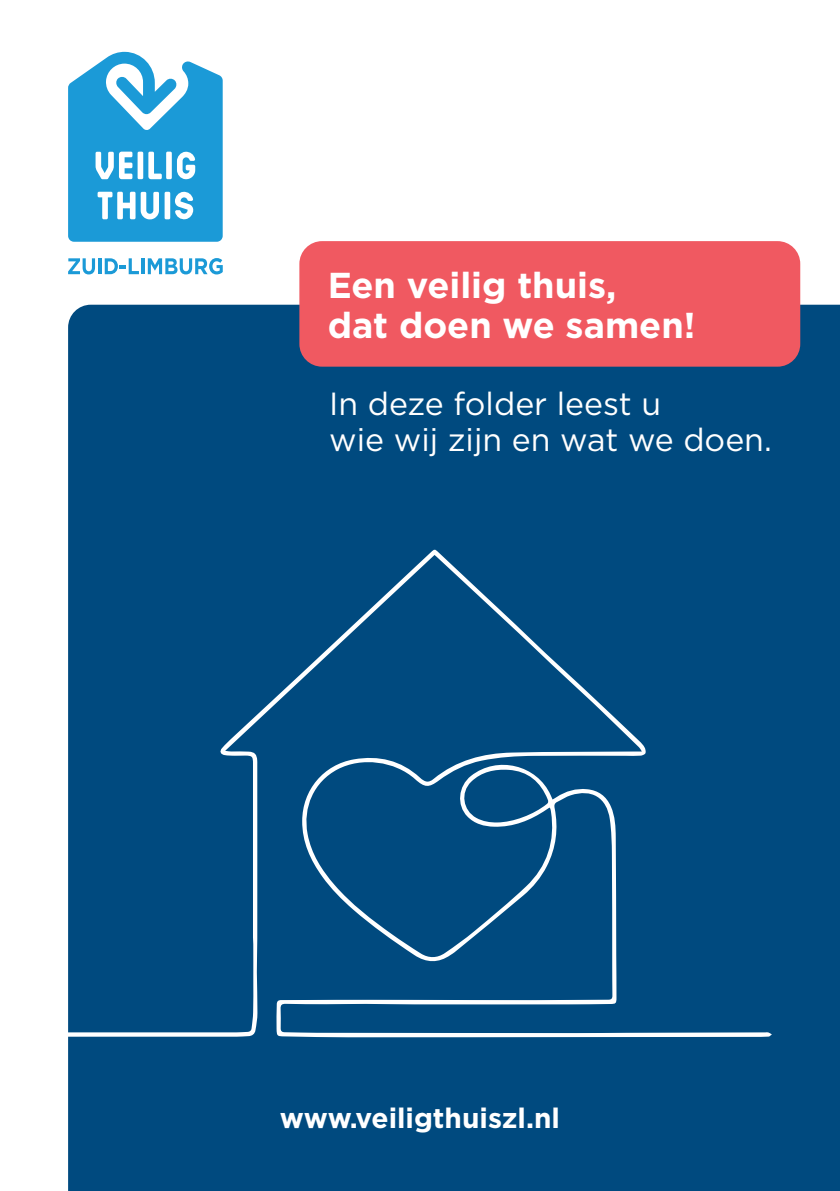
<style>
.page{position:relative;width:840px;height:1191px;background:#fff}
.page>*{position:absolute;margin:0;border:0;box-sizing:border-box;transform-origin:0 0}
.t1{font:700 36px/40px "Gotham";color:#fff}
.t2{font:32px/36px "Gotham";color:#fff}
.t3{font:700 28px "Gotham";color:#fff}
</style>
<div class="page">
<div style="left:68px;top:305px;width:771px;height:886px;background:#004a7f"></div>
<div style="left:299px;top:241px;width:500px;height:126px;background:#f05961;border-radius:23px"></div>
<div style="left:68px;top:549px;width:703px;height:488px;background:#004a7f"></div>
<svg style="left:68px;top:258px;width:27px;height:16px"></svg>
<hr style="left:98px;top:258px;width:3px;height:16px;background:#1b9ad7">
<svg style="left:105px;top:258px;width:34px;height:16px"></svg>
<hr style="left:141px;top:258px;width:3px;height:16px;background:#1b9ad7">
<svg style="left:148px;top:258px;width:75px;height:16px"></svg>
<svg style="left:68px;top:52px;width:154px;height:190px"></svg>
<p class="t1" style="left:327px;top:267px;width:369px">Een veilig thuis,<br>dat doen we samen!</p>
<p class="t2" style="left:329px;top:388px;width:444px">In deze folder leest u<br>wie wij zijn en wat we doen.</p>
<p class="t3" style="left:280px;top:1105px;width:281px">www.veiligthuiszl.nl</p>
</div>
